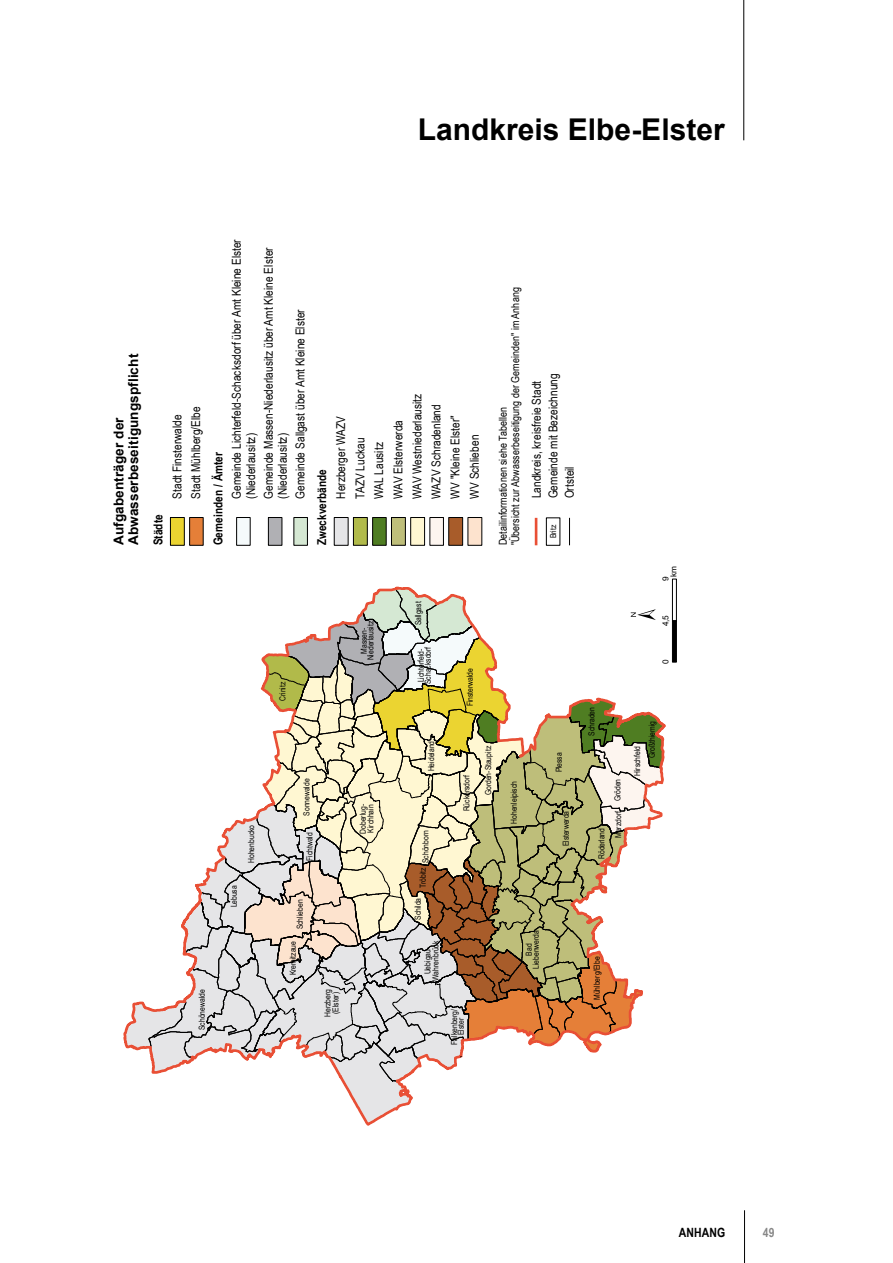
<style>
.page{position:relative;width:893px;height:1263px;background:#fff}
.page>*{position:absolute;margin:0;border:0;box-sizing:border-box;transform-origin:0 0}
.t1{font:700 30px "Arial";color:#000}
.t2{font:700 13.5px/14.5px "Arial";letter-spacing:.005em;color:#000}
.t3{font:700 12.75px "Arial Narrow";letter-spacing:.01em;color:#000}
.t4{font:700 12.75px "Arial Narrow";color:#878787}
.t5{font:12.3px/19px "Arial Narrow";letter-spacing:.005em;color:#000}
.t6{font:700 12.3px "Arial Narrow";letter-spacing:.005em;color:#000}
.t7{font:10.95px/12.6px "Arial Narrow";color:#000}
.t8{font:8.25px/6.9px "Arial Narrow";letter-spacing:-.01em;color:#000;text-align:center}
.t9{font:8.25px/7.9px "Arial";color:#000}
</style>
<div class="page">
<hr style="left:743px;top:0;width:1px;height:140px;background:#000">
<hr style="left:744px;top:1210px;width:1px;height:53px;background:#000">
<hr style="left:672px;top:621px;width:4px;height:41px;background:#000">
<svg style="left:123px;top:587px;width:550px;height:539px"></svg>
<div style="left:170px;top:517px;width:14px;height:28px;background:#ebd431;border:1px solid #000"></div>
<div style="left:189px;top:517px;width:14px;height:28px;background:#e57f38;border:1px solid #000"></div>
<div style="left:236px;top:517px;width:14px;height:28px;background:#f5fafb;border:1px solid #000"></div>
<div style="left:268px;top:517px;width:14px;height:28px;background:#b0b0b4;border:1px solid #000"></div>
<div style="left:294px;top:517px;width:14px;height:28px;background:#d5e8d3;border:1px solid #000"></div>
<div style="left:334px;top:517px;width:14px;height:28px;background:#e5e5e7"></div>
<div style="left:353px;top:517px;width:14px;height:28px;background:#b1ba4a;border:1px solid #000"></div>
<div style="left:372px;top:517px;width:14px;height:28px;background:#4f7d22;border:1px solid #000"></div>
<div style="left:391px;top:517px;width:15px;height:28px;background:#bebe7a;border:1px solid #000"></div>
<div style="left:410px;top:517px;width:15px;height:28px;background:#fff7d2;border:1px solid #000"></div>
<div style="left:430px;top:517px;width:14px;height:28px;background:#fdf5ef;border:1px solid #000"></div>
<div style="left:449px;top:517px;width:14px;height:28px;background:#a85c2a;border:1px solid #000"></div>
<div style="left:468px;top:517px;width:14px;height:28px;background:#fde3ce"></div>
<hr style="left:535px;top:518px;width:2px;height:27px;background:#e94f35">
<svg style="left:569px;top:518px;width:1px;height:27px"></svg>
<div style="left:546px;top:517px;width:14px;height:29px;border:1px solid #000"></div>
<h1 class="t1" style="left:418px;top:110px;width:308px">Landkreis Elbe-Elster</h1>
<h2 class="t2" style="left:112px;top:545px;width:193px;rotate:-90deg">Aufgabenträger der<br>Abwasserbeseitigungspflicht</h2>
<h3 class="t6" style="left:149px;top:545px;width:32px;rotate:-90deg">Städte</h3>
<h3 class="t5" style="left:167px;top:499px;width:93px;rotate:-90deg">Stadt Finsterwalde<br>Stadt Mühlberg/Elbe</h3>
<h3 class="t6" style="left:209px;top:545px;width:95px;rotate:-90deg">Gemeinden / Ämter</h3>
<h3 class="t5" style="left:229px;top:499px;width:261px;line-height:14.2px;rotate:-90deg">Gemeinde Lichterfeld-Schacksdorf über Amt Kleine Elster (Niederlausitz)</h3>
<h3 class="t5" style="left:261px;top:499px;width:253px;line-height:14.2px;rotate:-90deg">Gemeinde Massen-Niederlausitz über Amt Kleine Elster (Niederlausitz)</h3>
<h3 class="t5" style="left:290px;top:499px;width:191px;rotate:-90deg">Gemeinde Sallgast über Amt Kleine Elster</h3>
<h3 class="t6" style="left:313px;top:545px;width:78px;rotate:-90deg">Zweckverbände</h3>
<h3 class="t5" style="left:331px;top:499px;width:106px;rotate:-90deg">Herzberger WAZV<br>TAZV Luckau<br>WAL Lausitz<br>WAV Elsterwerda<br>WAV Westniederlausitz<br>WAZV Schradenland<br>WV "Kleine Elster"<br>WV Schlieben</h3>
<h3 class="t7" style="left:496px;top:545px;width:259px;rotate:-90deg">Detailinformationen siehe Tabellen<br>"Übersicht zur Abwasserbeseitigung der Gemeinden" im Anhang</h3>
<h3 class="t5" style="left:543px;top:498px;width:126px;rotate:-90deg">Gemeinde mit Bezeichnung</h3>
<p class="t8" style="left:549px;top:538px;width:15px;rotate:-90deg">Britz</p>
<h3 class="t5" style="left:526px;top:498px;width:119px;rotate:-90deg">Landkreis, kreisfreie Stadt</h3>
<h3 class="t5" style="left:560px;top:498px;width:34px;rotate:-90deg">Ortsteil</h3>
<p class="t8" style="left:198px;top:1030px;width:42px;rotate:-90deg">Schönewalde</p>
<p class="t8" style="left:230px;top:907px;width:23px;rotate:-90deg">Lebusa</p>
<p class="t8" style="left:247px;top:863px;width:39px;rotate:-90deg">Hohenbucko</p>
<p class="t8" style="left:279px;top:701px;width:20px;rotate:-90deg">Crinitz</p>
<p class="t8" style="left:360px;top:660px;width:41px;rotate:-90deg">Massen-<br>Niederlausitz</p>
<p class="t8" style="left:415px;top:625px;width:26px;rotate:-90deg">Sallgast</p>
<p class="t8" style="left:417px;top:684px;width:39px;text-align:left;rotate:-90deg">Lichterfeld-<br>Schacksdorf</p>
<p class="t8" style="left:466px;top:706px;width:40px;rotate:-90deg">Finsterwalde</p>
<p class="t8" style="left:303px;top:816px;width:39px;rotate:-90deg">Sonnewalde</p>
<p class="t8" style="left:306px;top:861px;width:30px;rotate:-90deg">Fichtwald</p>
<p class="t8" style="left:427px;top:771px;width:32px;rotate:-90deg">Heideland</p>
<p class="t8" style="left:484px;top:795px;width:51px;rotate:-90deg">Gorden-Staupitz</p>
<p class="t8" style="left:555px;top:772px;width:22px;rotate:-90deg">Plessa</p>
<p class="t8" style="left:463px;top:811px;width:38px;rotate:-90deg">Rückersdorf</p>
<p class="t8" style="left:510px;top:824px;width:44px;rotate:-90deg">Hohenleipisch</p>
<p class="t8" style="left:358px;top:833px;width:31px;line-height:7.9px;text-align:left;rotate:-90deg">Doberlug-<br>Kirchhain</p>
<p class="t8" style="left:562px;top:846px;width:37px;rotate:-90deg">Elsterwerda</p>
<p class="t8" style="left:422px;top:863px;width:34px;rotate:-90deg">Schönborn</p>
<p class="t8" style="left:419px;top:888px;width:22px;rotate:-90deg">Tröbitz</p>
<p class="t8" style="left:296px;top:929px;width:31px;rotate:-90deg">Schlieben</p>
<p class="t8" style="left:289px;top:975px;width:36px;rotate:-90deg">Kremitzaue</p>
<p class="t8" style="left:414px;top:920px;width:23px;rotate:-90deg">Schilda</p>
<p class="t8" style="left:423px;top:980px;width:41px;line-height:7.9px;rotate:-90deg">Uebigau-<br>Wahrenbrück</p>
<p class="t8" style="left:525px;top:969px;width:40px;rotate:-90deg">Bad<br>Liebenwerda</p>
<p class="t8" style="left:323px;top:1017px;width:29px;line-height:7.9px;rotate:-90deg">Herzberg (Elster)</p>
<p class="t8" style="left:450px;top:1045px;width:37px;rotate:-90deg">Falkenberg/<br>Elster</p>
<p class="t9" style="left:661px;top:577px;width:12px;text-indent:-4px;rotate:-90deg">9 km</p>
<p class="t9" style="left:661px;top:626px;width:13px;rotate:-90deg">4,5</p>
<p class="t9" style="left:661px;top:664px;width:6px;rotate:-90deg">0</p>
<p class="t8" style="left:588px;top:736px;width:30px;rotate:-90deg">Schraden</p>
<p class="t8" style="left:598px;top:859px;width:33px;rotate:-90deg">Röderland</p>
<p class="t8" style="left:614px;top:801px;width:24px;rotate:-90deg">Gröden</p>
<p class="t8" style="left:614px;top:838px;width:28px;rotate:-90deg">Merzdorf</p>
<p class="t8" style="left:633px;top:776px;width:31px;rotate:-90deg">Hirschfeld</p>
<p class="t8" style="left:648px;top:758px;width:39px;rotate:-90deg">Großthiemig</p>
<p class="t8" style="left:593px;top:1000px;width:45px;rotate:-90deg">Mühlberg/Elbe</p>
<h3 class="t3" style="left:679px;top:1223px;width:48px">ANHANG</h3>
<h3 class="t4" style="left:763px;top:1223px;width:13px">49</h3>
</div>
